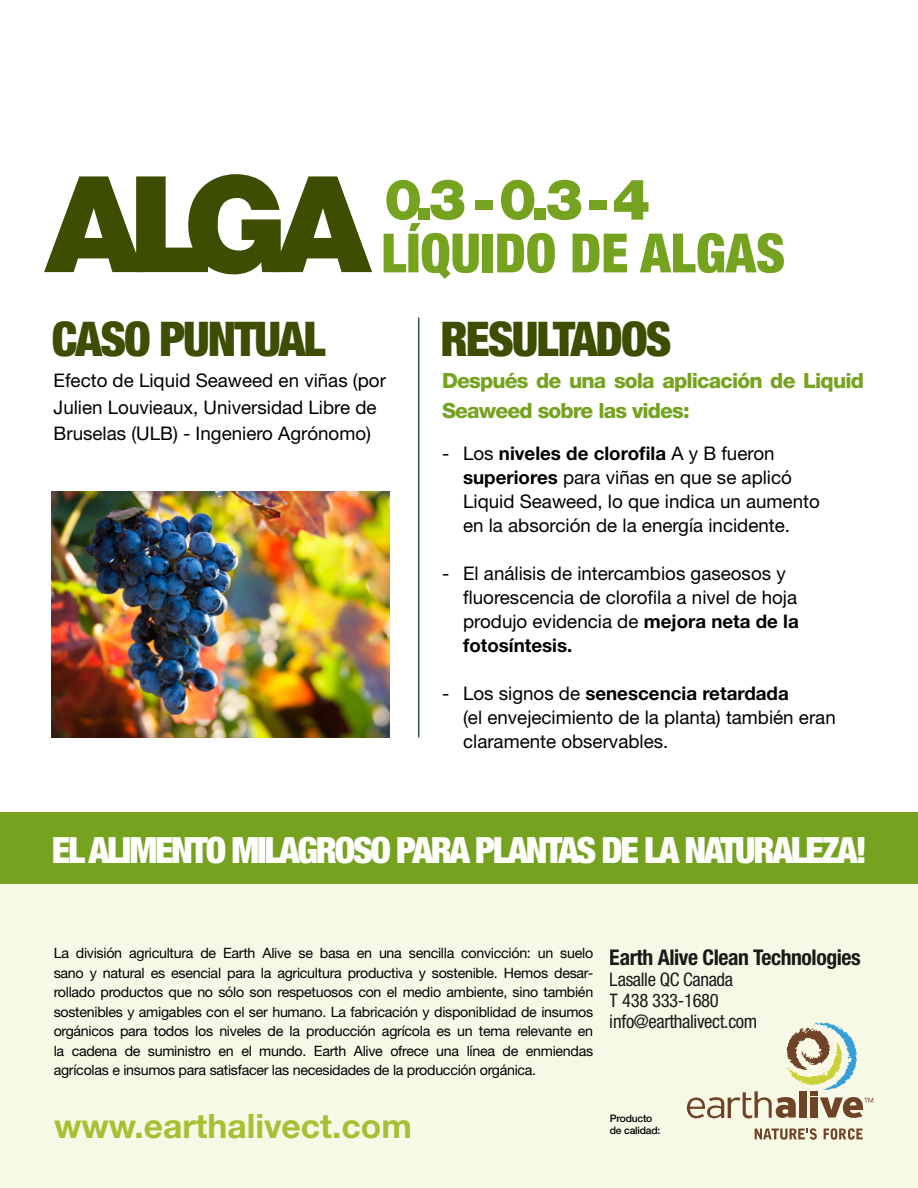
<style>
.page{position:relative;width:918px;height:1188px;background:#fff}
.page>*{position:absolute;margin:0;border:0;box-sizing:border-box;transform-origin:0 0}
.t1{font:900 56.55px "Helvetica Neue";color:#75a320}
.t2{font:900 condensed 54.15px "Helvetica Neue";color:#75a320}
.t3{font:900 condensed 47.85px "Helvetica Neue";letter-spacing:-.04em;color:#3d4e03}
.t4{font:900 condensed 36.15px "Helvetica Neue";letter-spacing:-.06em;color:#fff}
.t5{font:700 33.75px "Helvetica Neue";color:#a8bf34}
.t6{font:700 condensed 21.75px "Helvetica Neue";letter-spacing:-.02em;color:#000}
.t7{font:800 21px/29.7px "Helvetica Neue";letter-spacing:-.04em;color:#75a320}
.t8{font:18.75px/24px "Helvetica Neue";color:#000}
.t9{font:condensed 18.75px/20.9px "Helvetica Neue";letter-spacing:-.02em;color:#000}
.t10{font:14.25px/19.5px "Helvetica Neue";letter-spacing:-.02em;color:#000;text-align:justify}
.t11{font:500 10.35px/12.5px "Helvetica Neue";letter-spacing:-.02em;color:#000}
.s1{font-weight:700}
</style>
<div class="page">
<hr style="left:418px;top:318px;width:1px;height:419px;background:#394d55">
<div style="left:0;top:812px;width:918px;height:80px;background:#75a320"></div>
<img style="left:52px;top:491px;width:338px;height:246px">
<div style="left:0;top:885px;width:918px;height:303px;background:#f8f8e7"></div>
<svg style="left:687px;top:1022px;width:186px;height:97px"></svg>
<svg style="left:824px;top:1128px;width:39px;height:12px"></svg>
<svg style="left:755px;top:1128px;width:62px;height:12px"></svg>
<svg style="left:44px;top:174px;width:328px;height:100px"></svg>
<h1 class="t1" style="left:384px;top:166px;width:267px">0.3 - 0.3 - 4</h1>
<h2 class="t2" style="left:381px;top:220px;width:405px">LÍQUIDO DE ALGAS</h2>
<h3 class="t3" style="left:52px;top:310px;width:276px">CASO PUNTUAL</h3>
<h3 class="t3" style="left:440px;top:310px;width:233px">RESULTADOS</h3>
<h3 class="t7" style="left:442px;top:366px;width:423px">Después de una sola aplicación de Liquid<br>Seaweed sobre las vides:</h3>
<h3 class="t8" style="left:463px;top:441px;width:358px;text-indent:-21px">- Los <span class="s1">niveles de clorofila</span> A y B fueron <span class="s1">superiores</span> para viñas en que se aplicó Liquid Seaweed, lo que indica un aumento en la absorción de la energía incidente.</h3>
<h3 class="t8" style="left:463px;top:561px;width:337px;text-indent:-21px">- El análisis de intercambios gaseosos y fluorescencia de clorofila a nivel de hoja produjo evidencia de <span class="s1">mejora neta de la fotosíntesis.</span></h3>
<h3 class="t8" style="left:463px;top:681px;width:374px;text-indent:-21px">- Los signos de <span class="s1">senescencia retardada<br></span>(el envejecimiento de la planta) también eran claramente observables.</h3>
<h3 class="t8" style="left:54px;top:367px;width:334px;line-height:26.7px">Efecto de Liquid Seaweed en viñas (por<br>Julien Louvieaux, Universidad Libre de<br>Bruselas (ULB) - Ingeniero Agrónomo)</h3>
<h3 class="t4" style="left:52px;top:828px;width:817px">EL ALIMENTO MILAGROSO PARA PLANTAS DE LA NATURALEZA!</h3>
<p class="t10" style="left:54px;top:943px;width:541px">La división agricultura de Earth Alive se basa en una sencilla convicción: un suelo sano y natural es esencial para la agricultura productiva y sostenible. Hemos desar&shy;rollado productos que no sólo son respetuosos con el medio ambiente, sino también sostenibles y amigables con el ser humano. La fabricación y disponiblidad de insumos orgánicos para todos los niveles de la producción agrícola es un tema relevante en la cadena de suministro en el mundo. Earth Alive ofrece una línea de enmiendas agrícolas e insumos para satisfacer las necesidades de la producción orgánica.</p>
<h3 class="t5" style="left:54px;top:1105px;width:359px">www.earthalivect.com</h3>
<h3 class="t6" style="left:610px;top:945px;width:252px">Earth Alive Clean Technologies</h3>
<h3 class="t9" style="left:610px;top:969px;width:149px">Lasalle QC Canada<br>T 438 333-1680 info@earthalivect.com</h3>
<p class="t11" style="left:610px;top:1112px;width:52px">Producto de calidad:</p>
</div>
